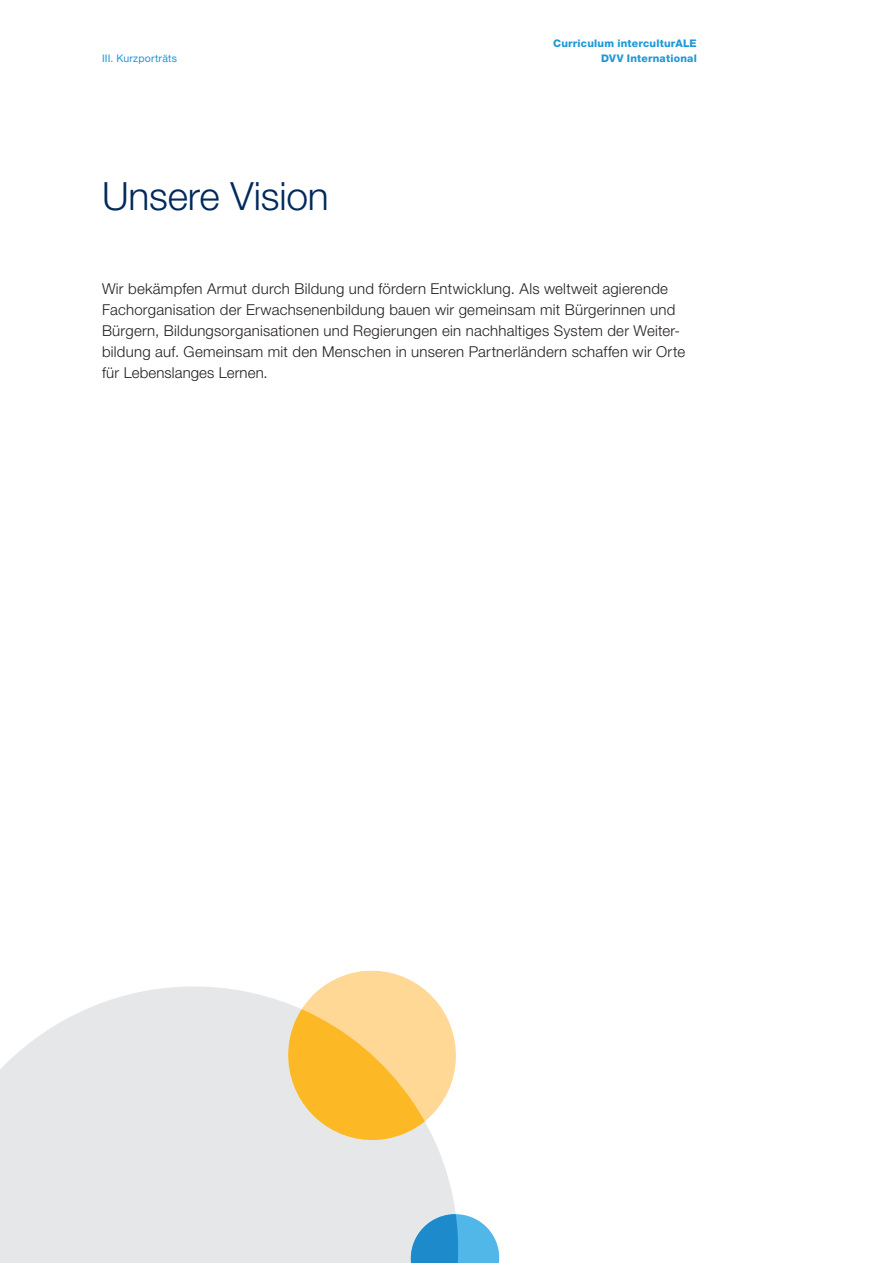
<style>
.page{position:relative;width:893px;height:1263px;background:#fff}
.page>*{position:absolute;margin:0;border:0;box-sizing:border-box;transform-origin:0 0}
.t1{font:300 39px "Helvetica Neue LT Std";letter-spacing:-.005em;color:#002a5c}
.t2{font:300 15px/21px "Helvetica Neue LT Std";letter-spacing:.015em;color:#231f20}
.t3{font:800 10.5px "Helvetica Neue LT Std";letter-spacing:.02em;color:#1d99d6}
.t4{font:10.5px "Helvetica Neue LT Std";letter-spacing:.02em;color:#1d99d6}
</style>
<div class="page">
<div style="left:0;top:986px;width:455px;height:277px;background:#e6e7e9"></div>
<svg style="left:405px;top:1208px;width:95px;height:55px;background:#73bae1"></svg>
<svg style="left:282px;top:970px;width:174px;height:176px;background:#fad488"></svg>
<p class="t3" style="left:553px;top:37px;width:145px">Curriculum interculturALE</p>
<p class="t4" style="left:102px;top:52px;width:76px">III. Kurzporträts</p>
<p class="t3" style="left:601px;top:52px;width:97px">DVV International</p>
<p class="t1" style="left:102px;top:172px;width:228px">Unsere Vision</p>
<p class="t2" style="left:102px;top:277px;width:585px">Wir bekämpfen Armut durch Bildung und fördern Entwicklung. Als weltweit agierende Fachorganisation der Erwachsenenbildung bauen wir gemeinsam mit Bürgerinnen und Bürgern, Bildungsorganisationen und Regierungen ein nachhaltiges System der Weiter&shy;bildung auf. Gemeinsam mit den Menschen in unseren Partnerländern schaffen wir Orte für Lebenslanges Lernen.</p>
</div>
